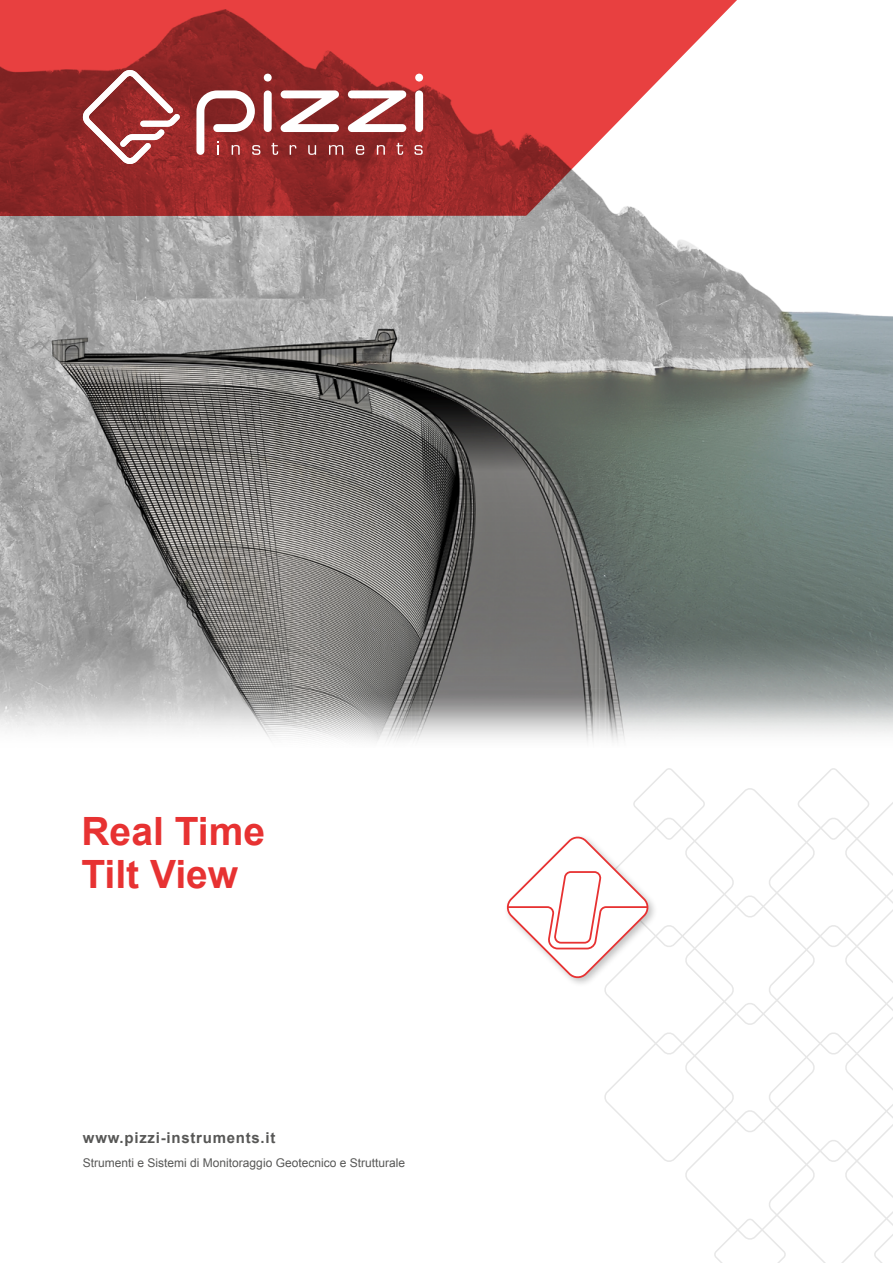
<style>
.page{position:relative;width:893px;height:1263px;background:#fff}
.page>*{position:absolute;margin:0;border:0;box-sizing:border-box;transform-origin:0 0}
.t1{font:700 39px/43.5px "Arial";color:#e73232}
.t2{font:700 15px "Arial";letter-spacing:.05em;color:#575756}
.t3{font:12px "Arial";color:#575756}
</style>
<div class="page">
<img style="left:0;top:216px;width:893px;height:526px">
<svg style="left:0;top:0;width:737px;height:216px;background:#c55353"></svg>
<div style="left:264px;top:90px;width:8px;height:42px;background:#fff;border-radius:4px"></div>
<div style="left:415px;top:90px;width:8px;height:42px;background:#fff;border-radius:4px"></div>
<svg style="left:415px;top:74px;width:8px;height:8px"></svg>
<svg style="left:264px;top:74px;width:8px;height:8px"></svg>
<svg style="left:280px;top:90px;width:59px;height:42px"></svg>
<svg style="left:348px;top:90px;width:59px;height:42px"></svg>
<svg style="left:196px;top:90px;width:64px;height:65px"></svg>
<svg style="left:271px;top:143px;width:7px;height:12px"></svg>
<svg style="left:290px;top:145px;width:6px;height:10px"></svg>
<svg style="left:308px;top:145px;width:8px;height:10px"></svg>
<svg style="left:329px;top:145px;width:14px;height:10px"></svg>
<svg style="left:356px;top:145px;width:8px;height:10px"></svg>
<svg style="left:377px;top:145px;width:8px;height:10px"></svg>
<svg style="left:396px;top:143px;width:7px;height:12px"></svg>
<svg style="left:414px;top:145px;width:9px;height:10px"></svg>
<svg style="left:83px;top:70px;width:97px;height:94px"></svg>
<svg style="left:506px;top:768px;width:387px;height:495px"></svg>
<h1 class="t1" style="left:81px;top:811px;width:185px">Real Time<br>Tilt View</h1>
<p class="t2" style="left:83px;top:1127px;width:194px">www.pizzi-instruments.it</p>
<p class="t3" style="left:83px;top:1154px;width:324px">Strumenti e Sistemi di Monitoraggio Geotecnico e Strutturale</p>
</div>
